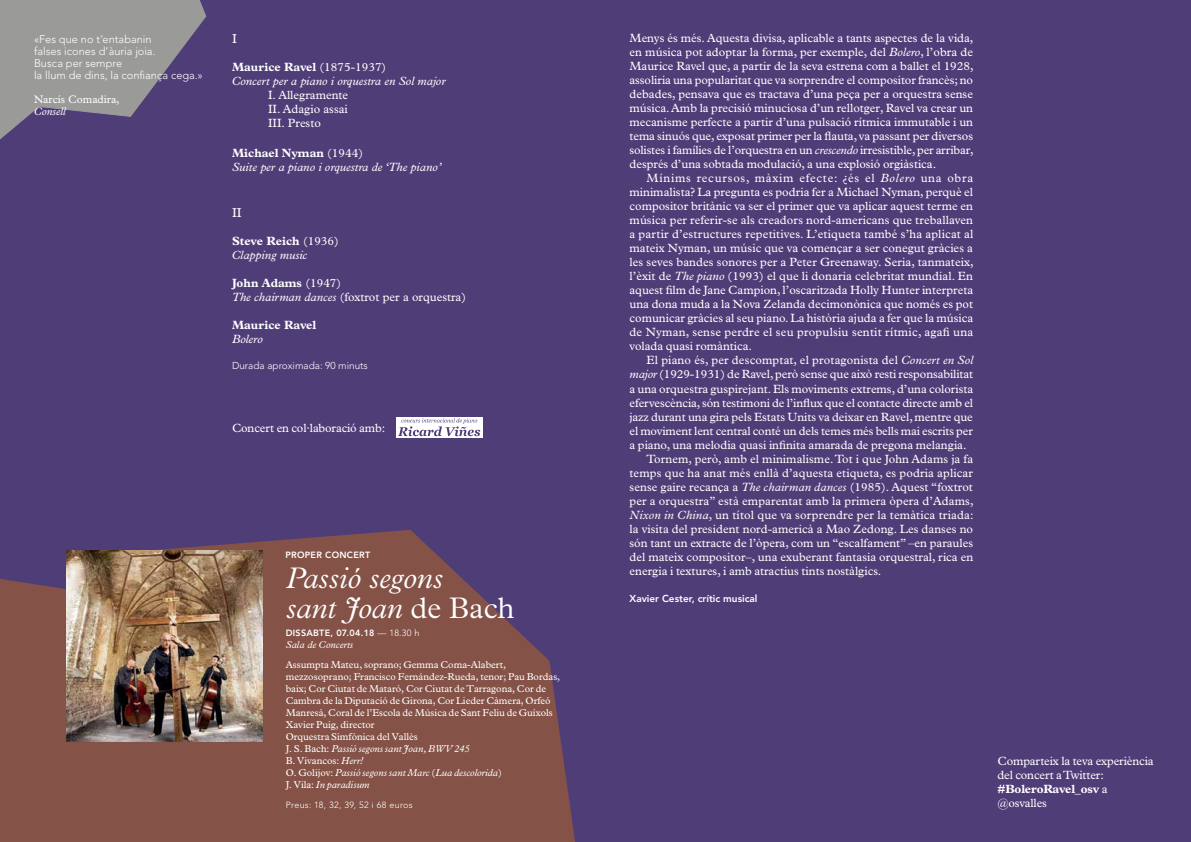
<style>
.page{position:relative;width:1191px;height:842px;background:#fff}
.page>*{position:absolute;margin:0;border:0;box-sizing:border-box;transform-origin:0 0}
.t1{font:italic 300 30px/30px "Plantin Std";color:#fff}
.t2{font:13px "Plantin Std";color:#fff}
.t3{font:12px/14px "Plantin Std";color:#fff;text-align:justify}
.t4{font:italic 12px/14px "Plantin Std";color:#fff}
.t5{font:700 12px "Plantin Std";color:#fff}
.t6{font:300 11px/12px "Avenir LT Std";color:#fff}
.t7{font:11px "Plantin Std";color:#fff}
.t8{font:italic 11px "Plantin Std";color:#fff}
.t9{font:10px/12px "Plantin Std";color:#fff}
.t10{font:800 10px "Avenir LT Std";color:#fff}
.t11{font:300 10px "Avenir LT Std";color:#fff}
.t12{font:italic 10px "Plantin Std";color:#fff}
.t13{font:800 9px "Avenir LT Std";letter-spacing:.03em;color:#fff}
.t14{font:300 9px "Avenir LT Std";letter-spacing:.03em;color:#fff}
.s1{font-weight:700;font-style:normal}
.s2{font-style:normal}
.s3{font-weight:700}
.s4{font-style:italic}
.s5{font-weight:300}
</style>
<div class="page">
<div style="left:0;top:0;width:595px;height:842px;background:#4f3d78"></div>
<div style="left:595px;top:0;width:596px;height:842px;background:#4f3d78"></div>
<svg style="left:0;top:0;width:207px;height:140px"></svg>
<svg style="left:0;top:530px;width:575px;height:312px;fill:#845247"></svg>
<img style="left:67px;top:550px;width:195px;height:191px">
<img style="left:397px;top:418px;width:85px;height:20px">
<p class="t6" style="left:34px;top:33px;width:170px">«Fes que no t’entabanin<br>falses icones d’àuria joia.<br>Busca per sempre<br>la llum de dins, la confiança cega.»</p>
<p class="t7" style="left:34px;top:93px;width:87px">Narcís Comadira,</p>
<p class="t8" style="left:34px;top:105px;width:33px">Consell</p>
<p class="t2" style="left:232px;top:31px;width:6px">I</p>
<p class="t4" style="left:232px;top:60px;width:215px"><span class="s1">Maurice Ravel</span> <span class="s2">(1875-1937)<br></span>Concert per a piano i orquestra en Sol major</p>
<p class="t3" style="left:268px;top:88px;width:82px">I. Allegramente II. Adagio assai III. Presto</p>
<p class="t4" style="left:232px;top:146px;width:211px"><span class="s1">Michael Nyman</span> <span class="s2">(1944)<br></span>Suite per a piano i orquestra de ‘The piano’</p>
<p class="t2" style="left:232px;top:206px;width:11px">II</p>
<p class="t4" style="left:232px;top:234px;width:108px"><span class="s1">Steve Reich</span> <span class="s2">(1936)<br></span>Clapping music</p>
<p class="t3" style="left:232px;top:277px;width:235px"><span class="s3">John Adams</span> (1947)<br><span class="s4">The chairman dances</span> (foxtrot per a orquestra)</p>
<p class="t5" style="left:232px;top:318px;width:86px">Maurice Ravel</p>
<p class="t4" style="left:232px;top:332px;width:32px">Bolero</p>
<p class="t11" style="left:232px;top:360px;width:137px">Durada aproximada: 90 minuts</p>
<p class="t3" style="left:232px;top:421px;width:155px">Concert en col·laboració amb:</p>
<p class="t13" style="left:285px;top:549px;width:13px">Proper</p>
<p class="t13" style="left:325px;top:549px;width:29px">concer</p>
<p class="t13" style="left:365px;top:549px;width:7px">t</p>
<h1 class="t1" style="left:286px;top:563px;width:230px">Passió segons<br>sant Joan <span class="s2">de Bach</span></h1>
<p class="t13" style="left:286px;top:627px;width:135px">Dissabte, 07.04.18 <span class="s5">— 18.30 h</span></p>
<p class="t12" style="left:286px;top:638px;width:69px">Sala de Concerts</p>
<p class="t9" style="left:286px;top:658px;width:276px">Assumpta Mateu, soprano; Gemma Coma-Alabert, mezzosoprano; Francisco Fernández-Rueda, tenor; Pau Bordas, baix; Cor Ciutat de Mataró, Cor Ciutat de Tarragona, Cor de Cambra de la Diputació de Girona, Cor Lieder Càmera, Orfeó Manresà, Coral de l’Escola de Música de Sant Feliu de Guíxols Xavier Puig, director<br>Orquestra Simfònica del Vallès<br>J. S. Bach: <span class="s4">Passió segons sant Joan, BWV 245<br></span>B. Vivancos: <span class="s4">Herr!<br></span>O. Golijov: <span class="s4">Passió segons sant Marc</span> (<span class="s4">Lua descolorida</span>)<br>J. Vila: <span class="s4">In paradisum</span></p>
<p class="t14" style="left:286px;top:799px;width:129px">Preus: 18, 32, 39, 52 i 68 euros</p>
<p class="t3" style="left:629px;top:31px;width:346px">Menys és més. Aquesta divisa, aplicable a tants aspectes de la vida, en música pot adoptar la forma, per exemple, del <span class="s4">Bolero</span>, l’obra de Maurice Ravel que, a partir de la seva estrena com a ballet el 1928, assoliria una popularitat que va sorprendre el compositor francès; no debades, pensava que es tractava d’una peça per a orquestra sense música. Amb la precisió minuciosa d’un rellotger, Ravel va crear un mecanisme perfecte a partir d’una pulsació rítmica immutable i un tema sinuós que, exposat primer per la flauta, va passant per diversos solistes i famílies de l’orquestra en un <span class="s4">crescendo</span> irresistible, per arribar, després d’una sobtada modulació, a una explosió orgiàstica.</p>
<p class="t3" style="left:629px;top:171px;width:346px;text-indent:17px">Mínims recursos, màxim efecte: ¿és el <span class="s4">Bolero</span> una obra minimalista? La pregunta es podria fer a Michael Nyman, perquè el compositor britànic va ser el primer que va aplicar aquest terme en música per referir-se als creadors nord-americans que treballaven a partir d’estructures repetitives. L’etiqueta també s’ha aplicat al mateix Nyman, un músic que va començar a ser conegut gràcies a les seves bandes sonores per a Peter Greenaway. Seria, tanmateix, l’èxit de <span class="s4">The piano</span> (1993) el que li donaria celebritat mundial. En aquest film de Jane Campion, l’oscaritzada Holly Hunter interpreta una dona muda a la Nova Zelanda decimonònica que només es pot comunicar gràcies al seu piano. La història ajuda a fer que la música de Nyman, sense perdre el seu propulsiu sentit rítmic, agafi una volada quasi romàntica.</p>
<p class="t3" style="left:646px;top:353px;width:328px">El piano és, per descomptat, el protagonista del <span class="s4">Concert en Sol</span></p>
<p class="t3" style="left:629px;top:367px;width:345px"><span class="s4">major</span> (1929-1931) de Ravel, però sense que això resti responsabilitat</p>
<p class="t3" style="left:629px;top:382px;width:345px">a una orquestra guspirejant. Els moviments extrems, d’una colorista</p>
<p class="t3" style="left:629px;top:396px;width:345px">efervescència, són testimoni de l’influx que el contacte directe amb el</p>
<p class="t3" style="left:629px;top:410px;width:345px">jazz durant una gira pels Estats Units va deixar en Ravel, mentre que</p>
<p class="t3" style="left:629px;top:424px;width:345px">el moviment lent central conté un dels temes més bells mai escrits per</p>
<p class="t3" style="left:629px;top:438px;width:338px">a piano, una melodia quasi infinita amarada de pregona melangia.</p>
<p class="t3" style="left:646px;top:452px;width:328px">Tornem, però, amb el minimalisme. Tot i que John Adams ja fa</p>
<p class="t3" style="left:629px;top:466px;width:345px">temps que ha anat més enllà d’aquesta etiqueta, es podria aplicar</p>
<p class="t3" style="left:629px;top:480px;width:345px">sense gaire recança a <span class="s4">The chairman dances</span> (1985). Aquest “foxtrot</p>
<p class="t3" style="left:629px;top:494px;width:345px">per a orquestra” està emparentat amb la primera òpera d’Adams,</p>
<p class="t3" style="left:629px;top:508px;width:345px"><span class="s4">Nixon in China</span>, un títol que va sorprendre per la temàtica triada:</p>
<p class="t3" style="left:629px;top:522px;width:345px">la visita del president nord-americà a Mao Zedong. Les danses no</p>
<p class="t3" style="left:629px;top:536px;width:345px">són tant un extracte de l’òpera, com un “escalfament” –en paraules</p>
<p class="t3" style="left:629px;top:550px;width:345px">del mateix compositor–, una exuberant fantasia orquestral, rica en</p>
<p class="t3" style="left:629px;top:564px;width:253px">energia i textures, i amb atractius tints nostàlgics.</p>
<p class="t10" style="left:629px;top:593px;width:129px">Xavier Cester, crític musical</p>
<p class="t3" style="left:997px;top:754px;width:158px;text-align:left">Comparteix la teva experiència del concert a Twitter: <span class="s3">#BoleroRavel_osv</span> a @osvalles</p>
</div>
